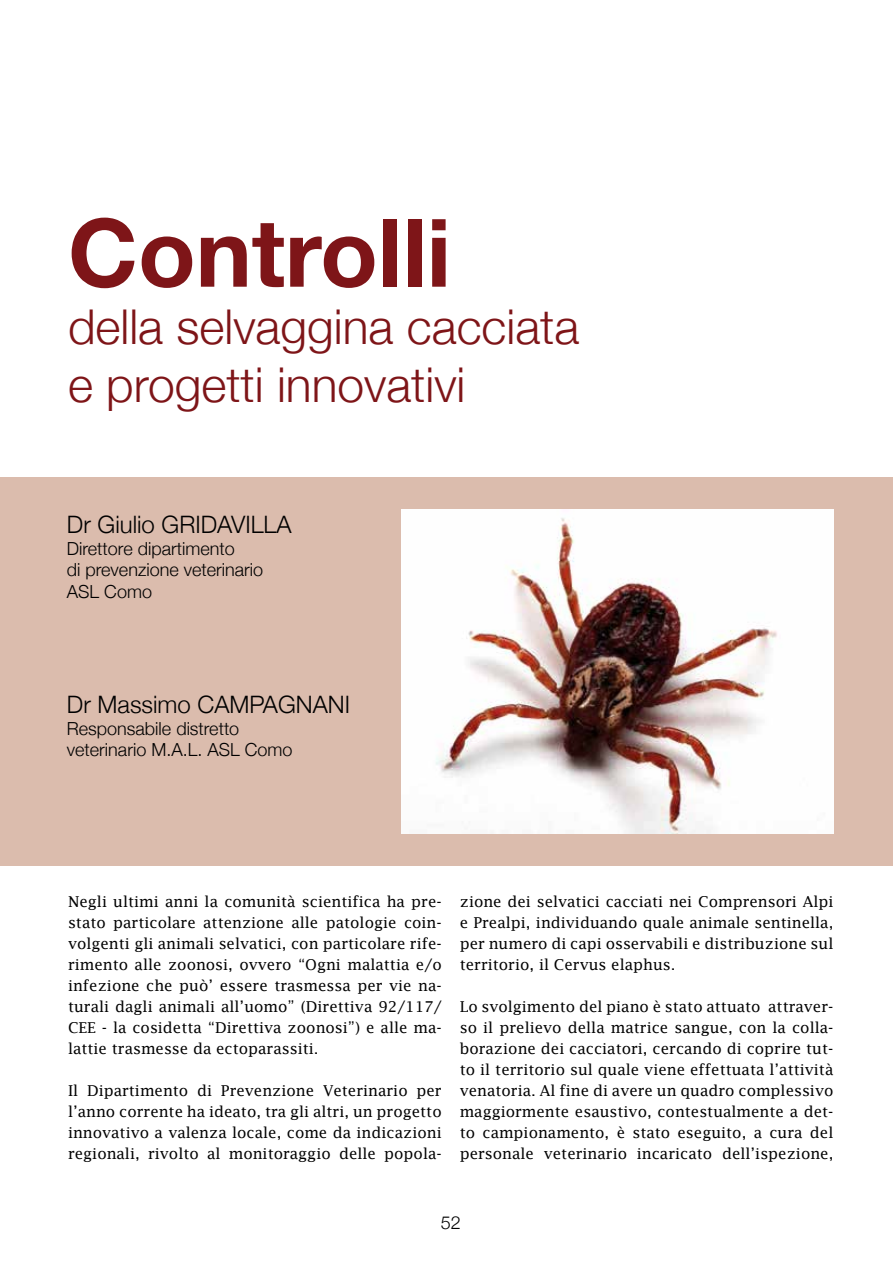
<style>
.page{position:relative;width:893px;height:1263px;background:#fff}
.page>*{position:absolute;margin:0;border:0;box-sizing:border-box;transform-origin:0 0}
.t1{font:700 94.5px "Helvetica Neue";color:#7e1518}
.t2{font:300 48px/57.6px "Helvetica Neue";color:#7e1518}
.t3{font:300 24px "Helvetica Neue";color:#000}
.t4{font:300 18px/21.6px "Helvetica Neue";color:#000}
.t5{font:15px/21px "Lucida Fax";color:#000;text-align:justify}
</style>
<div class="page">
<div style="left:0;top:478px;width:893px;height:388px;background:#dbbcad"></div>
<img style="left:401px;top:510px;width:432px;height:324px">
<h1 class="t1" style="left:68px;top:179px;width:385px">Controlli</h1>
<h2 class="t2" style="left:68px;top:296px;width:513px">della selvaggina cacciata e progetti innovativi</h2>
<h3 class="t3" style="left:67px;top:505px;width:226px">Dr Giulio GRIDAVILLA</h3>
<p class="t4" style="left:67px;top:536px;width:198px">Direttore dipartimento<br>di prevenzione veterinario<br>ASL Como</p>
<h3 class="t3" style="left:67px;top:685px;width:285px">Dr Massimo CAMPAGNANI</h3>
<p class="t4" style="left:67px;top:716px;width:227px">Responsabile distretto veterinario M.A.L. ASL Como</p>
<p class="t5" style="left:68px;top:891px;width:375px">Negli ultimi anni la comunità scientifica ha pre&shy;stato particolare attenzione alle patologie coin&shy;volgenti gli animali selvatici, con particolare rife&shy;rimento alle zoonosi, ovvero “Ogni malattia e/o infezione che può’ essere trasmessa per vie na&shy;turali dagli animali all’uomo” (Direttiva 92/117/ CEE - la cosidetta “Direttiva zoonosi”) e alle ma&shy;lattie trasmesse da ectoparassiti.</p>
<p class="t5" style="left:68px;top:1080px;width:375px">Il Dipartimento di Prevenzione Veterinario per l’anno corrente ha ideato, tra gli altri, un progetto innovativo a valenza locale, come da indicazioni regionali, rivolto al monitoraggio delle popola-</p>
<p class="t5" style="left:460px;top:891px;width:375px">zione dei selvatici cacciati nei Comprensori Alpi e Prealpi, individuando quale animale sentinella, per numero di capi osservabili e distribuzione sul territorio, il Cervus elaphus.</p>
<p class="t5" style="left:460px;top:996px;width:375px">Lo svolgimento del piano è stato attuato attraver&shy;so il prelievo della matrice sangue, con la colla&shy;borazione dei cacciatori, cercando di coprire tut&shy;to il territorio sul quale viene effettuata l’attività venatoria. Al fine di avere un quadro complessivo maggiormente esaustivo, contestualmente a det&shy;to campionamento, è stato eseguito, a cura del personale veterinario incaricato dell’ispezione,</p>
<p class="t4" style="left:441px;top:1211px;width:22px">52</p>
</div>
